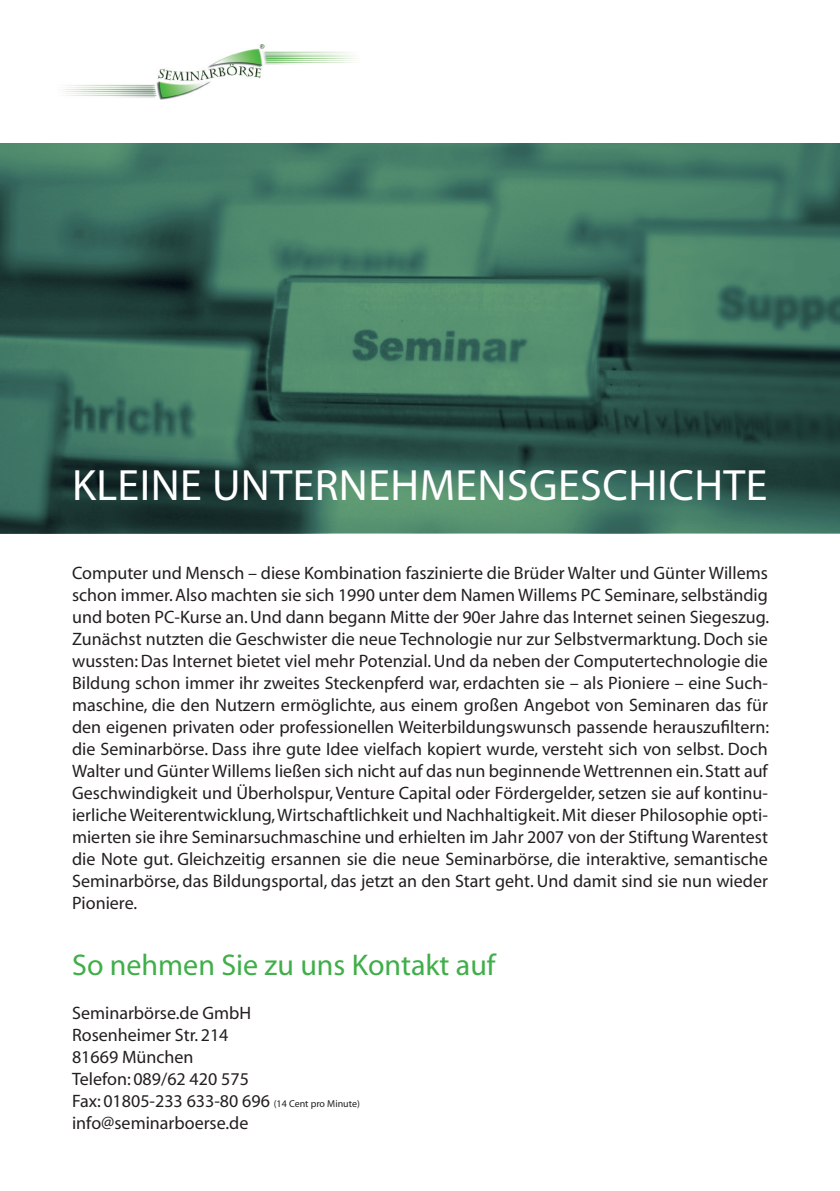
<style>
.page{position:relative;width:840px;height:1191px;background:#fff}
.page>*{position:absolute;margin:0;border:0;box-sizing:border-box;transform-origin:0 0}
.t1{font:44px "Myriad";letter-spacing:.01em;color:#fff}
.t2{font:30px "Myriad";color:#40ae49}
.t3{font:18px/22px "Myriad";color:#231f20;text-align:justify}
.s1{font-size:10px}
</style>
<div class="page">
<img style="left:0;top:144px;width:839px;height:389px">
<img style="left:62px;top:45px;width:293px;height:54px">
<h1 class="t1" style="left:72px;top:463px;width:696px">Kleine Unternehmensgesch ichte</h1>
<p class="t3" style="left:72px;top:562px;width:698px">Computer und Mensch – diese Kombination faszinierte die Brüder Walter und Günter Willems schon immer. Also machten sie sich 1990 unter dem Namen Willems PC Seminare, selbständig und boten PC-Kurse an. Und dann begann Mitte der 90er Jahre das Internet seinen Siegeszug.<br>Zunächst nutzten die Geschwister die neue Technologie nur zur Selbstvermarktung. Doch sie wussten: Das Internet bietet viel mehr Potenzial. Und da neben der Computertechnologie die Bildung schon immer ihr zweites Steckenpferd war, erdachten sie – als Pioniere – eine Such&shy;maschine, die den Nutzern ermöglichte, aus einem großen Angebot von Seminaren das für den eigenen privaten oder professionellen Weiterbildungswunsch passende herauszufiltern: die Seminarbörse. Dass ihre gute Idee vielfach kopiert wurde, versteht sich von selbst. Doch Walter und Günter Willems ließen sich nicht auf das nun beginnende Wettrennen ein. Statt auf Geschwindigkeit und Überholspur, Venture Capital oder Fördergelder, setzen sie auf kontinu&shy;ierliche Weiterentwicklung, Wirtschaftlichkeit und Nachhaltigkeit. Mit dieser Philosophie opti&shy;mierten sie ihre Seminarsuchmaschine und erhielten im Jahr 2007 von der Stiftung Warentest die Note gut. Gleichzeitig ersannen sie die neue Seminarbörse, die interaktive, semantische Seminarbörse, das Bildungsportal, das jetzt an den Start geht. Und damit sind sie nun wieder Pioniere.</p>
<h2 class="t2" style="left:72px;top:950px;width:426px">So nehmen Sie zu uns Kontakt auf</h2>
<p class="t3" style="left:72px;top:1002px;width:289px;text-align:left">Seminarbörse.de GmbH<br>Rosenheimer Str. 214<br>81669 München<br>Telefon: 089/62 420 575<br>Fax: 01805-233 633-80 696 <span class="s1">(14 Cent pro Minute) </span>info@seminarboerse.de</p>
</div>
